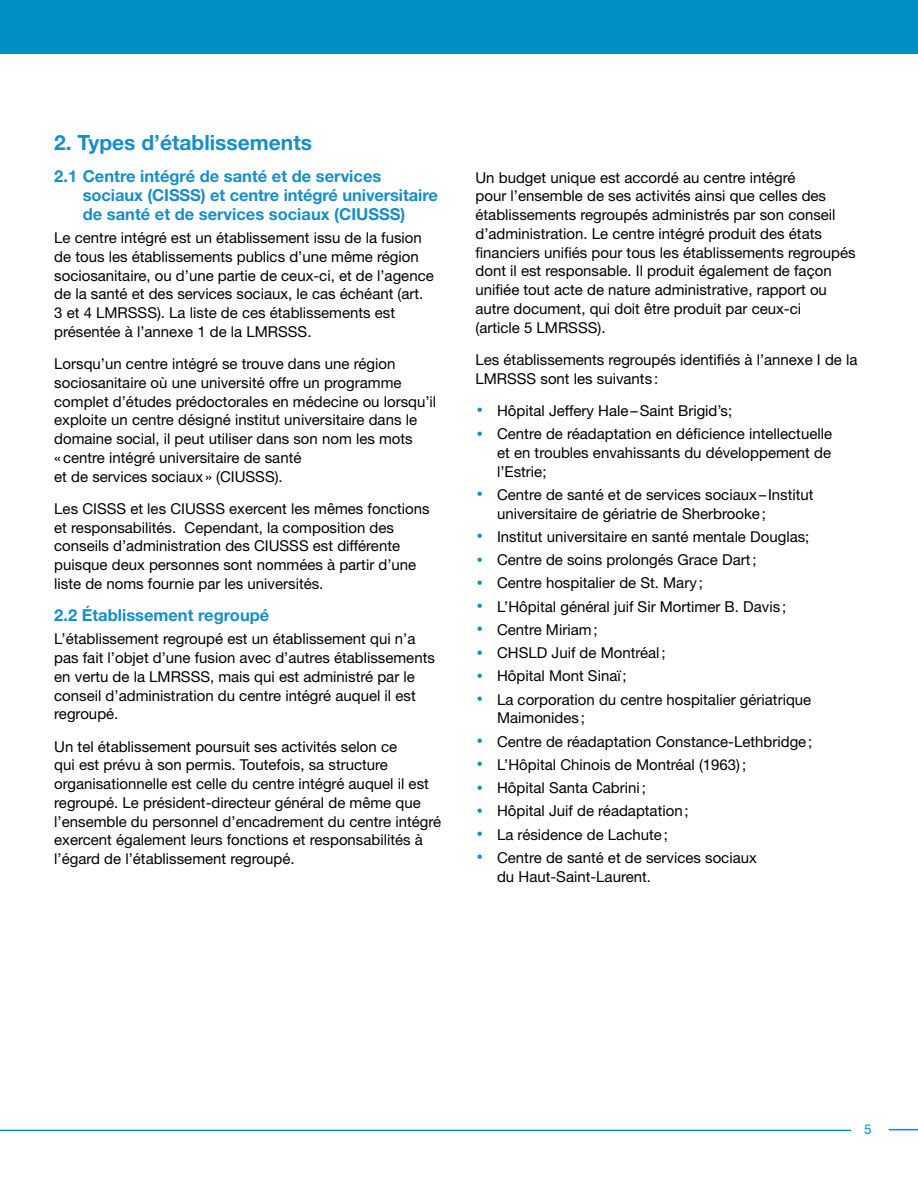
<style>
.page{position:relative;width:918px;height:1188px;background:#fff}
.page>*{position:absolute;margin:0;border:0;box-sizing:border-box;transform-origin:0 0}
.t1{font:700 21px "Helvetica Neue LT Std";color:#188ec6}
.t2{font:700 16.5px/18.8px "Helvetica Neue LT Std";color:#188ec6}
.t3{font:15px/18.8px "Helvetica Neue LT Std";color:#000}
.t4{font:13.5px "Helvetica Neue LT Std";color:#008fc3}
.s1{font-size:12px;color:#008ec6}
</style>
<div class="page">
<div style="left:0;top:0;width:918px;height:54px;background:#008ec6"></div>
<hr style="left:0;top:1130px;width:851px;height:1px;background:#008fc3">
<svg style="left:889px;top:1129px;width:29px;height:1px"></svg>
<h1 class="t1" style="left:54px;top:130px;width:259px">2. Types d’établissements</h1>
<p class="t2" style="left:83px;top:167px;width:357px;text-indent:-28px">2.1 Centre intégré de santé et de services sociaux (CISSS) et centre intégré universitaire de santé et de services sociaux (CIUSSS)</p>
<p class="t3" style="left:54px;top:228px;width:381px">Le centre intégré est un établissement issu de la fusion de tous les établissements publics d’une même région sociosanitaire, ou d’une partie de ceux-ci, et de l’agence de la santé et des services sociaux, le cas échéant (art.<br>3 et 4 LMRSSS). La liste de ces établissements est présentée à l’annexe 1 de la LMRSSS.</p>
<p class="t3" style="left:54px;top:354px;width:384px">Lorsqu’un centre intégré se trouve dans une région sociosanitaire où une université offre un programme complet d’études prédoctorales en médecine ou lorsqu’il exploite un centre désigné institut universitaire dans le domaine social, il peut utiliser dans son nom les mots «centre intégré universitaire de santé<br>et de services sociaux» (CIUSSS).</p>
<p class="t3" style="left:54px;top:499px;width:377px">Les CISSS et les CIUSSS exercent les mêmes fonctions et responsabilités. Cependant, la composition des conseils d’administration des CIUSSS est différente puisque deux personnes sont nommées à partir d’une liste de noms fournie par les universités.</p>
<p class="t2" style="left:54px;top:606px;width:217px">2.2 Établissement regroupé</p>
<p class="t3" style="left:54px;top:629px;width:382px">L’établissement regroupé est un établissement qui n’a pas fait l’objet d’une fusion avec d’autres établissements en vertu de la LMRSSS, mais qui est administré par le conseil d’administration du centre intégré auquel il est regroupé.</p>
<p class="t3" style="left:54px;top:737px;width:389px">Un tel établissement poursuit ses activités selon ce<br>qui est prévu à son permis. Toutefois, sa structure organisationnelle est celle du centre intégré auquel il est regroupé. Le président-directeur général de même que l’ensemble du personnel d’encadrement du centre intégré exercent également leurs fonctions et responsabilités à l’égard de l’établissement regroupé.</p>
<p class="t3" style="left:476px;top:168px;width:382px">Un budget unique est accordé au centre intégré<br>pour l’ensemble de ses activités ainsi que celles des établissements regroupés administrés par son conseil d’administration. Le centre intégré produit des états financiers unifiés pour tous les établissements regroupés dont il est responsable. Il produit également de façon unifiée tout acte de nature administrative, rapport ou autre document, qui doit être produit par ceux-ci<br>(article 5 LMRSSS).</p>
<p class="t3" style="left:476px;top:350px;width:384px">Les établissements regroupés identifiés à l’annexe I de la<br>LMRSSS sont les suivants:</p>
<p class="t3" style="left:477px;top:401px;width:257px"><span class="s1">•</span> Hôpital Jeffery Hale–Saint Brigid’s;</p>
<p class="t3" style="left:497px;top:424px;width:337px;text-align:justify;text-indent:-20px"><span class="s1">•</span> Centre de réadaptation en déficience intellectuelle et en troubles envahissants du développement de l’Estrie;</p>
<p class="t3" style="left:497px;top:485px;width:318px;text-indent:-20px"><span class="s1">•</span> Centre de santé et de services sociaux–Institut universitaire de gériatrie de Sherbrooke;</p>
<p class="t3" style="left:477px;top:527px;width:334px"><span class="s1">•</span> Institut universitaire en santé mentale Douglas;</p>
<p class="t3" style="left:477px;top:550px;width:281px"><span class="s1">•</span> Centre de soins prolongés Grace Dart;</p>
<p class="t3" style="left:477px;top:573px;width:228px"><span class="s1">•</span> Centre hospitalier de St. Mary ;</p>
<p class="t3" style="left:477px;top:597px;width:311px"><span class="s1">•</span> L’Hôpital général juif Sir Mortimer B. Davis;</p>
<p class="t3" style="left:477px;top:620px;width:122px"><span class="s1">•</span> Centre Miriam;</p>
<p class="t3" style="left:477px;top:643px;width:190px"><span class="s1">•</span> CHSLD Juif de Montréal;</p>
<p class="t3" style="left:477px;top:666px;width:151px"><span class="s1">•</span> Hôpital Mont Sinaï;</p>
<p class="t3" style="left:497px;top:690px;width:316px;text-indent:-20px"><span class="s1">•</span> La corporation du centre hospitalier gériatrique<br>Maimonides;</p>
<p class="t3" style="left:477px;top:732px;width:337px"><span class="s1">•</span> Centre de réadaptation Constance-Lethbridge;</p>
<p class="t3" style="left:477px;top:755px;width:271px"><span class="s1">•</span> L’Hôpital Chinois de Montréal (1963);</p>
<p class="t3" style="left:477px;top:778px;width:171px"><span class="s1">•</span> Hôpital Santa Cabrini;</p>
<p class="t3" style="left:477px;top:801px;width:213px"><span class="s1">•</span> Hôpital Juif de réadaptation;</p>
<p class="t3" style="left:477px;top:825px;width:193px"><span class="s1">•</span> La résidence de Lachute;</p>
<p class="t3" style="left:497px;top:848px;width:261px;text-indent:-20px"><span class="s1">•</span> Centre de santé et de services sociaux du Haut-Saint-Laurent.</p>
<p class="t4" style="left:864px;top:1121px;width:9px">5</p>
</div>
